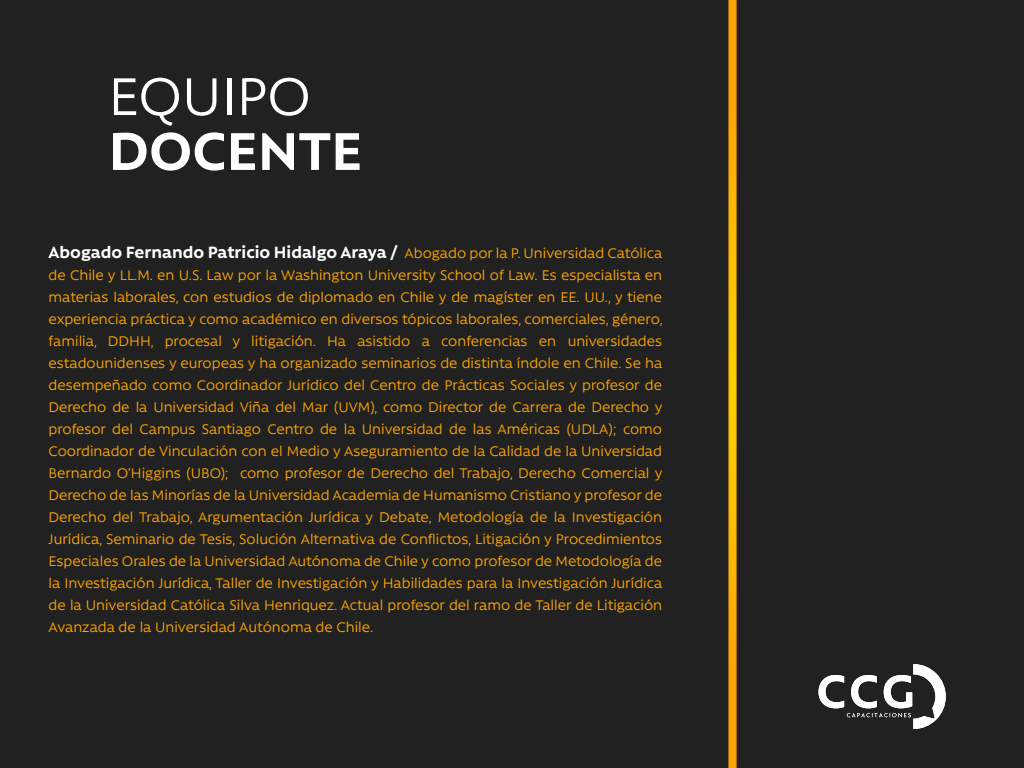
<style>
.page{position:relative;width:1024px;height:768px;background:#212121}
.page>*{position:absolute;margin:0;border:0;box-sizing:border-box;transform-origin:0 0}
.t1{font:700 61px "Rawson Pro";color:#fff}
.t2{font:61px "Rawson Pro";color:#fff}
.t3{font:700 18.7px "Rawson Pro";color:#fff}
.t4{font:16px/22px "Rawson Pro";color:#ffa500;text-align:justify}
.s1{font-weight:400;font-size:16px;color:#ffa500}
</style>
<div class="page">
<svg style="left:819px;top:664px;width:127px;height:65px"></svg>
<svg style="left:728px;top:0;width:9px;height:768px;background:#eaa503"></svg>
<h1 class="t2" style="left:108px;top:63px;width:204px">EQUIPO</h1>
<h1 class="t1" style="left:108px;top:116px;width:255px">DOCENTE</h1>
<p class="t3" style="left:49px;top:242px;width:615px">Abogado Fernando Patricio Hidalgo Araya / <span class="s1">Abogado por la P. Universidad Católica</span></p>
<p class="t4" style="left:49px;top:264px;width:615px">de Chile y LL.M. en U.S. Law por la Washington University School of Law. Es especialista en materias laborales, con estudios de diplomado en Chile y de magíster en EE. UU., y tiene experiencia práctica y como académico en diversos tópicos laborales, comerciales, género, familia, DDHH, procesal y litigación. Ha asistido a conferencias en universidades estadounidenses y europeas y ha organizado seminarios de distinta índole en Chile. Se ha desempeñado como Coordinador Jurídico del Centro de Prácticas Sociales y profesor de Derecho de la Universidad Viña del Mar (UVM), como Director de Carrera de Derecho y profesor del Campus Santiago Centro de la Universidad de las Américas (UDLA); como Coordinador de Vinculación con el Medio y Aseguramiento de la Calidad de la Universidad Bernardo O’Higgins (UBO); como profesor de Derecho del Trabajo, Derecho Comercial y Derecho de las Minorías de la Universidad Academia de Humanismo Cristiano y profesor de Derecho del Trabajo, Argumentación Jurídica y Debate, Metodología de la Investigación Jurídica, Seminario de Tesis, Solución Alternativa de Conflictos, Litigación y Procedimientos Especiales Orales de la Universidad Autónoma de Chile y como profesor de Metodología de la Investigación Jurídica, Taller de Investigación y Habilidades para la Investigación Jurídica de la Universidad Católica Silva Henriquez. Actual profesor del ramo de Taller de Litigación Avanzada de la Universidad Autónoma de Chile.</p>
</div>
